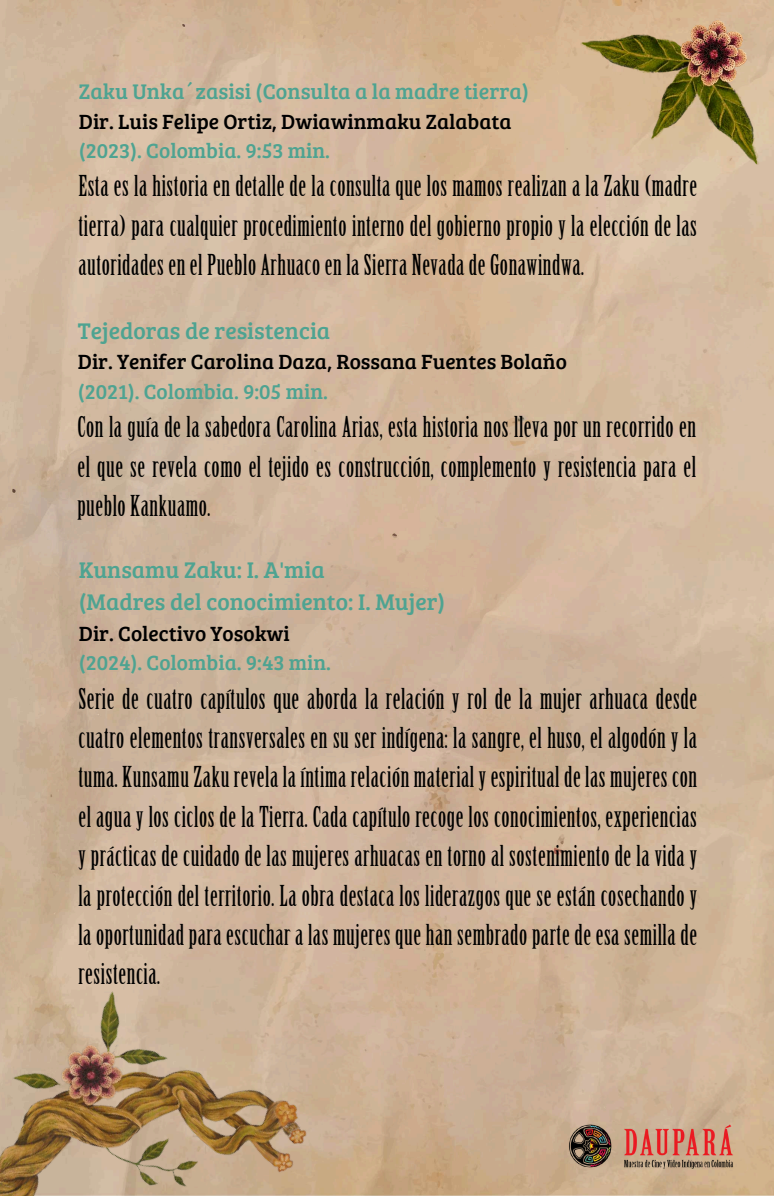
<style>
.page{position:relative;width:774px;height:1196px;background:#fff}
.page>*{position:absolute;margin:0;border:0;box-sizing:border-box;transform-origin:0 0}
.t1{font:28.12px/39.4px "Birch";letter-spacing:.02em;color:#000;text-align:justify}
.t2{font:23.44px/32.4px "Bree Serif";color:#4ea391}
.t3{font:21.88px "Bree Serif";color:#4ea391}
.t4{font:21.25px "Bree Serif";color:#000}
.t5{font:21.25px "Bree Serif";color:#4ea391}
</style>
<div class="page">
<img style="left:0;top:0;width:773px;height:1195px">
<img style="left:527px;top:1096px;width:246px;height:99px">
<img style="left:0;top:871px;width:396px;height:324px">
<img style="left:569px;top:12px;width:204px;height:155px">
<p class="t3" style="left:79px;top:75px;width:451px">Zaku Unka´zasisi (Consulta a la madre tierra)</p>
<p class="t4" style="left:79px;top:106px;width:434px">Dir. Luis Felipe Ortiz, Dwiawinmaku Zalabata</p>
<p class="t5" style="left:79px;top:135px;width:253px">(2023). Colombia. 9:53 min.</p>
<p class="t1" style="left:78px;top:168px;width:620px">Esta es la historia en detalle de la consulta que los mamos realizan a la Zaku (madre tierra) para cualquier procedimiento interno del gobierno propio y la elección de las autoridades en elPuebloArhuaco en la SierraNevada deGonawindwa.</p>
<p class="t2" style="left:78px;top:313px;width:254px">Tejedoras de resistencia</p>
<p class="t4" style="left:78px;top:346px;width:490px">Dir. Yenifer Carolina Daza, Rossana Fuentes Bolaño</p>
<p class="t5" style="left:78px;top:376px;width:251px">(2021). Colombia. 9:05 min.</p>
<p class="t1" style="left:77px;top:409px;width:620px">Con la guía de la sabedora Carolina Arias, esta historia nos lleva por un recorrido en el que se revela como el tejido es construcción, complemento y resistencia para el puebloKankuamo.</p>
<p class="t2" style="left:79px;top:552px;width:368px">Kunsamu Zaku: I. A'mia<br>(Madres del conocimiento: I. Mujer)</p>
<p class="t4" style="left:79px;top:618px;width:212px">Dir. Colectivo Yosokwi</p>
<p class="t5" style="left:79px;top:647px;width:253px">(2024). Colombia. 9:43 min.</p>
<p class="t1" style="left:78px;top:680px;width:620px">Serie de cuatro capítulos que aborda la relación y rol de la mujer arhuaca desde cuatro elementos transversales en su ser indígena: la sangre, el huso, el algodón y la tuma.Kunsamu Zaku revela la íntima relación material y espiritual de las mujeres con el agua y los ciclos de la Tierra. Cada capítulo recoge los conocimientos, experiencias y prácticas de cuidado de las mujeres arhuacas en torno al sostenimiento de la vida y la protección del territorio. La obra destaca los liderazgos que se están cosechando y la oportunidad para escuchar a las mujeres que han sembrado parte de esa semilla de resistencia.</p>
</div>
